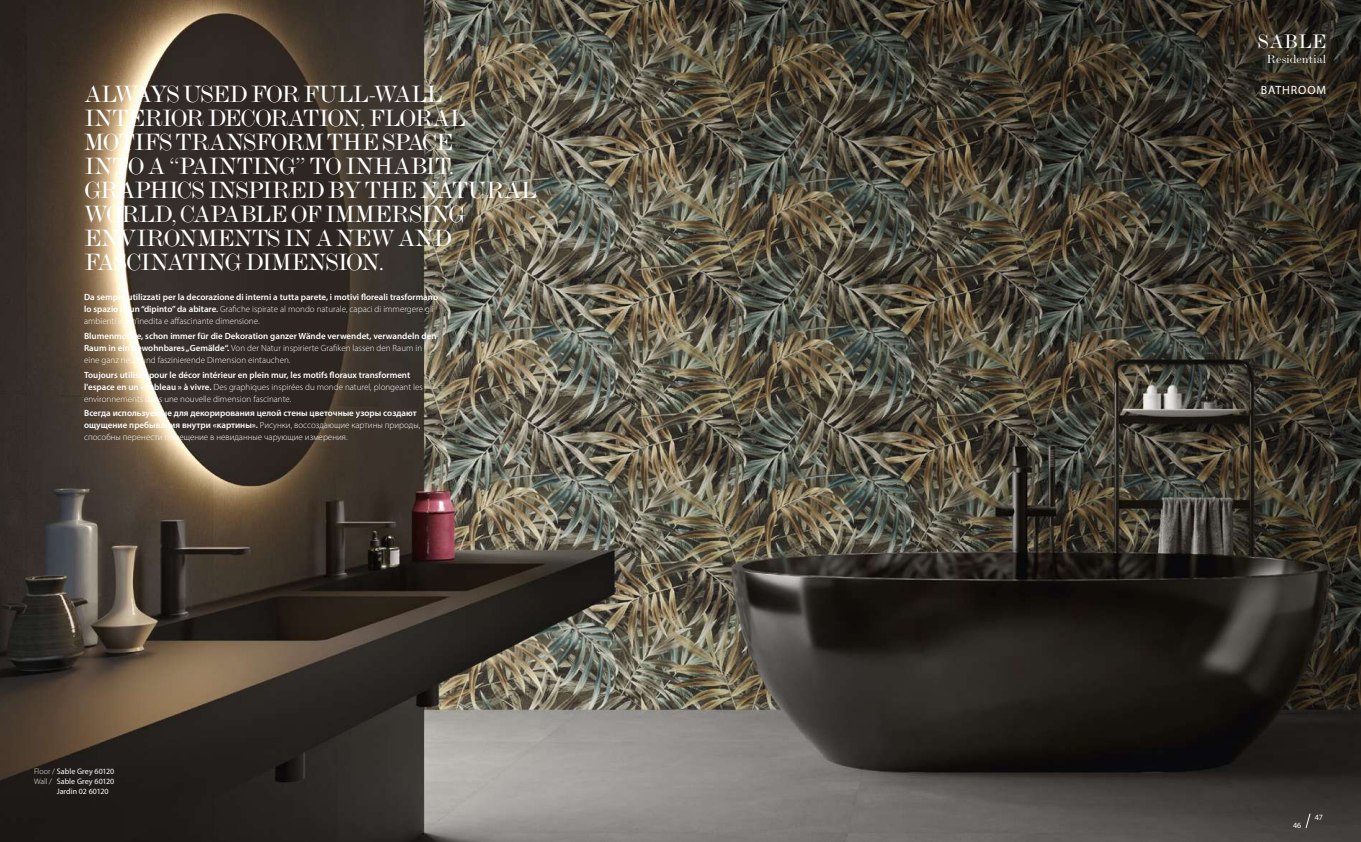
<style>
.page{position:relative;width:1361px;height:842px;background:#fff}
.page>*{position:absolute;margin:0;border:0;box-sizing:border-box;transform-origin:0 0}
.t1{font:24px/24px "Baron MT Modern Text";letter-spacing:-.045em;color:#fff}
.t2{font:20px "Baron MT Modern Text";color:#fff}
.t3{font:12px "Baron MT Modern Text";color:#fff}
.t4{font:12px "Myriad Pro";letter-spacing:.07em;color:#fff}
.t5{font:600 9px/12px "Myriad Pro";color:#fff}
.t6{font:8px "Myriad Pro";letter-spacing:.005em;color:#fff}
.s1{font-weight:300}
</style>
<div class="page">
<img style="left:0;top:0;width:1361px;height:842px">
<svg style="left:1305px;top:813px;width:5px;height:16px"></svg>
<h2 class="t2" style="left:1257px;top:30px;width:70px">SABLE</h2>
<h3 class="t3" style="left:1266px;top:51px;width:61px">Residential</h3>
<h1 class="t1" style="left:84px;top:82px;width:360px">ALWAYS USED FOR FULL-WALL</h1>
<h3 class="t4" style="left:1261px;top:83px;width:67px">BATHROOM</h3>
<h1 class="t1" style="left:84px;top:106px;width:454px">INTERIOR DECORATION, FLORAL<br>MOTIFS TRANSFORM THE SPACE<br>INTO A “PAINTING” TO INHABIT.<br>GRAPHICS INSPIRED BY THE NATURAL<br>WORLD, CAPABLE OF IMMERSING<br>ENVIRONMENTS IN A NEW AND<br>FASCINATING DIMENSION.</h1>
<p class="t5" style="left:84px;top:291px;width:355px">Da sempre utilizzati per la decorazione di interni a tutta parete, i motivi floreali trasformano lo spazio in un “dipinto” da abitare. <span class="s1">Grafiche ispirate al mondo naturale, capaci di immergere gli ambienti in un’inedita e affascinante dimensione.</span></p>
<p class="t5" style="left:84px;top:329px;width:354px">Blumenmotive, schon immer für die Dekoration ganzer Wände verwendet, verwandeln den<br>Raum in ein bewohnbares „Gemälde“. <span class="s1">Von der Natur inspirierte Grafiken lassen den Raum in eine ganz neue und faszinierende Dimension eintauchen.</span></p>
<p class="t5" style="left:84px;top:368px;width:340px">Toujours utilisés pour le décor intérieur en plein mur, les motifs floraux transforment l'espace en un « tableau » à vivre. <span class="s1">Des graphiques inspirées du monde naturel, plongeant les environnements dans une nouvelle dimension fascinante.</span></p>
<p class="t5" style="left:84px;top:407px;width:338px">Всегда используемые для декорирования целой стены цветочные узоры создают ощущение пребывания внутри «картины». <span class="s1">Рисунки, воссоздающие картины природы, способны перенести помещение в невиданные чарующие измерения.</span></p>
<p class="t6" style="left:34px;top:766px;width:82px"><span class="s1">Floor /</span> Sable Grey 60120</p>
<p class="t6" style="left:34px;top:776px;width:82px"><span class="s1">Wall /</span> Sable Grey 60120</p>
<p class="t6" style="left:57px;top:786px;width:53px">Jardin 02 60120</p>
<p class="t6" style="left:1293px;top:820px;width:10px">46</p>
<p class="t6" style="left:1314px;top:812px;width:10px">47</p>
</div>
